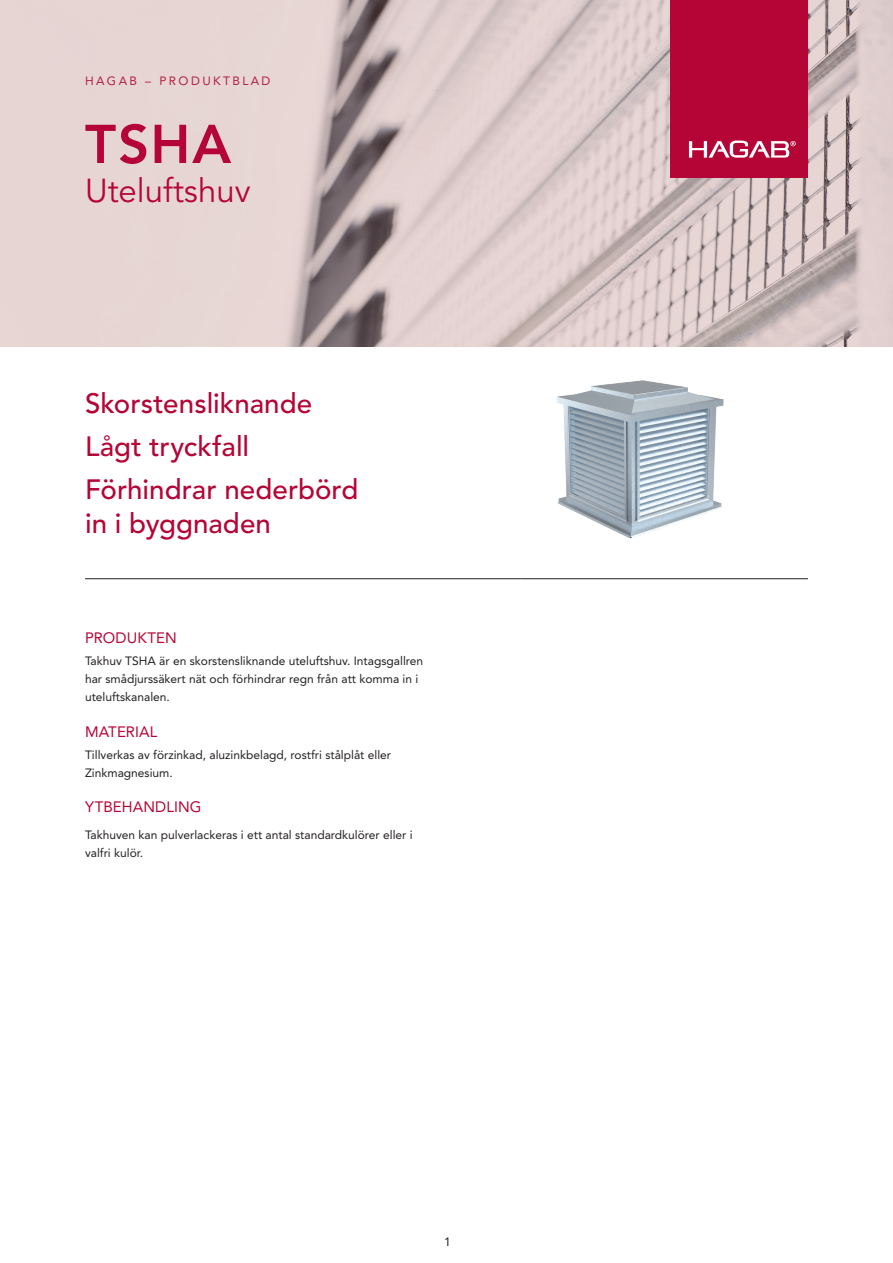
<style>
.page{position:relative;width:893px;height:1263px;background:#fff}
.page>*{position:absolute;margin:0;border:0;box-sizing:border-box;transform-origin:0 0}
.t1{font:800 54px "Avenir LT Std";color:#b50536}
.t2{font:33px "Avenir LT Std";color:#b50536}
.t3{font:500 27.75px/43px "Avenir LT Std";color:#b50536}
.t4{font:15px "Avenir LT Std";letter-spacing:.005em;color:#b50536}
.t5{font:12px/18px "Avenir LT Std";color:#231f20}
.t6{font:12px "Avenir LT Std";letter-spacing:.2em;color:#b31e41}
</style>
<div class="page">
<svg style="left:0;top:0;width:893px;height:347px;background:#d8c7c6"></svg>
<div style="left:670px;top:0;width:138px;height:178px;background:#b50536"></div>
<svg style="left:689px;top:141px;width:107px;height:17px"></svg>
<hr style="left:85px;top:578px;width:723px;height:1px;background:#231f20">
<img style="left:522px;top:380px;width:232px;height:199px">
<p class="t6" style="left:85px;top:74px;width:187px">HAGAB – PRODUKTBLAD</p>
<h1 class="t1" style="left:85px;top:112px;width:148px">TSHA</h1>
<h2 class="t2" style="left:85px;top:172px;width:167px">Uteluftshuv</h2>
<h3 class="t3" style="left:85px;top:382px;width:275px">Skorstensliknande<br>Lågt tryckfall<br>Förhindrar nederbörd</h3>
<h3 class="t3" style="left:85px;top:503px;width:187px">in i byggnaden</h3>
<p class="t4" style="left:85px;top:629px;width:93px">PRODUKTEN</p>
<p class="t5" style="left:85px;top:652px;width:340px">Takhuv TSHA är en skorstensliknande uteluftshuv. Intagsgallren har smådjurssäkert nät och förhindrar regn från att komma in i uteluftskanalen.</p>
<p class="t4" style="left:85px;top:723px;width:74px">MATERIAL</p>
<p class="t5" style="left:85px;top:746px;width:308px">Tillverkas av förzinkad, aluzinkbelagd, rostfri stålplåt eller<br>Zinkmagnesium.</p>
<p class="t4" style="left:85px;top:798px;width:118px">YTBEHANDLING</p>
<p class="t5" style="left:85px;top:826px;width:329px">Takhuven kan pulverlackeras i ett antal standardkulörer eller i valfri kulör.</p>
<p class="t5" style="left:444px;top:1233px;width:8px">1</p>
</div>
